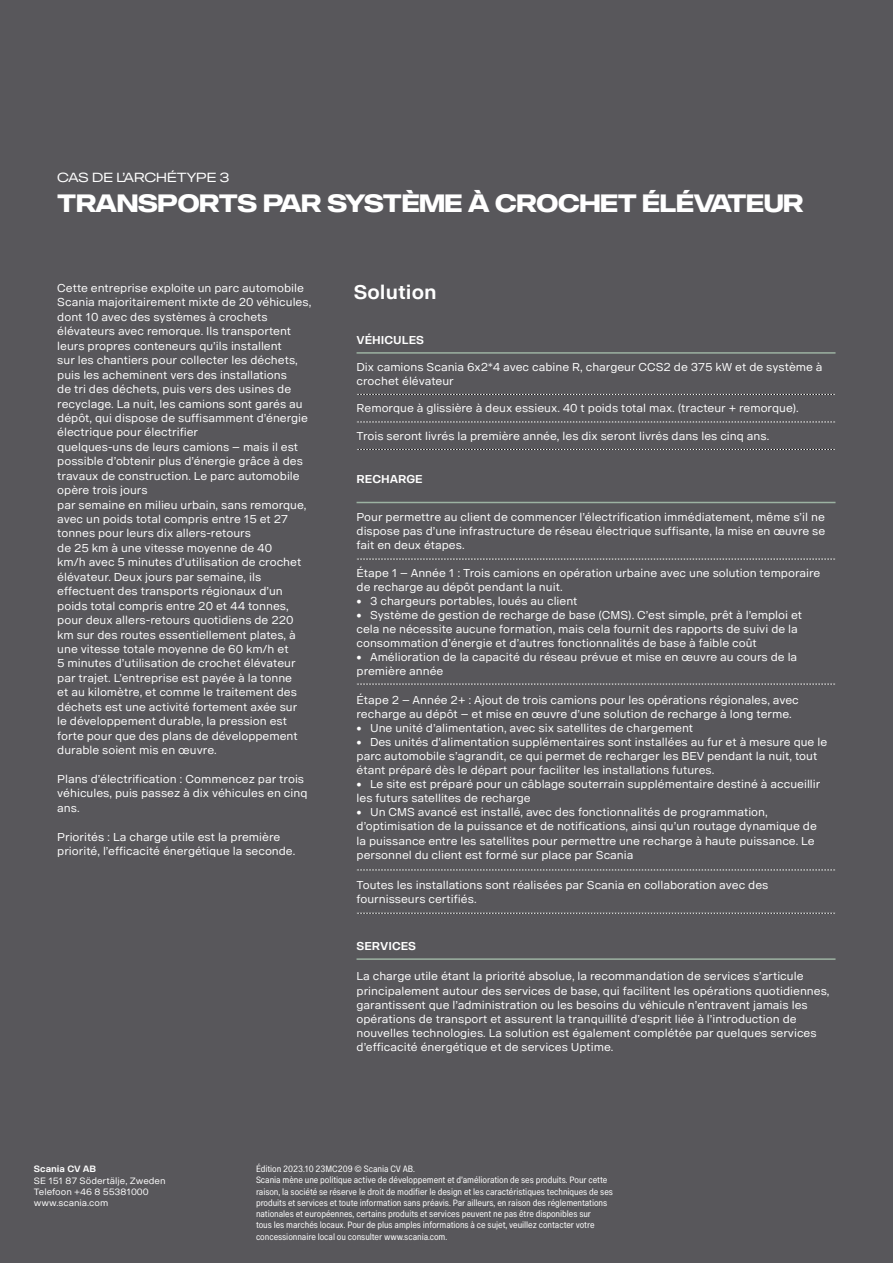
<style>
.page{position:relative;width:893px;height:1263px;background:#58575b}
.page>*{position:absolute;margin:0;border:0;box-sizing:border-box;transform-origin:0 0}
.t1{font:700 24.75px "Scania Sans Headline";color:#fff}
.t2{font:700 19.5px "Scania Sans";color:#fff}
.t3{font:13.05px "Scania Sans Headline";color:#fff}
.t4{font:11.25px/14.4px "Scania Sans";color:#fff}
.t5{font:700 11.25px "Scania Sans";color:#fff}
.t6{font:9px/11.2px "Scania Sans Condensed";letter-spacing:-.005em;color:#fff}
.t7{font:9px/11.2px "Scania Sans";color:#fff}
.t8{font:700 9px "Scania Sans";color:#fff}
</style>
<div class="page">
<svg style="left:357px;top:559px;width:478px;height:1px"></svg>
<svg style="left:357px;top:684px;width:478px;height:1px"></svg>
<svg style="left:357px;top:870px;width:478px;height:1px"></svg>
<hr style="left:357px;top:352px;width:478px;height:2px;background:#9cb2a2">
<hr style="left:357px;top:502px;width:478px;height:1px;background:#9cb2a2">
<hr style="left:357px;top:958px;width:478px;height:2px;background:#9cb2a2">
<svg style="left:357px;top:394px;width:478px;height:1px"></svg>
<svg style="left:357px;top:422px;width:478px;height:1px"></svg>
<svg style="left:357px;top:449px;width:478px;height:1px"></svg>
<svg style="left:357px;top:913px;width:478px;height:1px"></svg>
<p class="t3" style="left:57px;top:169px;width:173px">CAS DE L’ARCHÉTYPE 3</p>
<h1 class="t1" style="left:57px;top:189px;width:748px">TRANSPORTS PAR SYSTÈME À CROCHET ÉLÉVATEUR</h1>
<p class="t4" style="left:57px;top:281px;width:256px">Cette entreprise exploite un parc automobile Scania majoritairement mixte de 20 véhicules, dont 10 avec des systèmes à crochets élévateurs avec remorque. Ils transportent leurs propres conteneurs qu’ils installent<br>sur les chantiers pour collecter les déchets, puis les acheminent vers des installations<br>de tri des déchets, puis vers des usines de recyclage. La nuit, les camions sont garés au dépôt, qui dispose de suffisamment d’énergie électrique pour électrifier<br>quelques-uns de leurs camions – mais il est possible d’obtenir plus d’énergie grâce à des travaux de construction. Le parc automobile opère trois jours<br>par semaine en milieu urbain, sans remorque, avec un poids total compris entre 15 et 27 tonnes pour leurs dix allers-retours<br>de 25 km à une vitesse moyenne de 40<br>km/h avec 5 minutes d’utilisation de crochet élévateur. Deux jours par semaine, ils effectuent des transports régionaux d’un poids total compris entre 20 et 44 tonnes, pour deux allers-retours quotidiens de 220 km sur des routes essentiellement plates, à une vitesse totale moyenne de 60 km/h et<br>5 minutes d’utilisation de crochet élévateur par trajet. L’entreprise est payée à la tonne<br>et au kilomètre, et comme le traitement des déchets est une activité fortement axée sur<br>le développement durable, la pression est forte pour que des plans de développement durable soient mis en œuvre.</p>
<p class="t4" style="left:57px;top:772px;width:252px">Plans d’électrification : Commencez par trois véhicules, puis passez à dix véhicules en cinq ans.</p>
<p class="t4" style="left:57px;top:829px;width:240px">Priorités : La charge utile est la première priorité, l’efficacité énergétique la seconde.</p>
<h2 class="t2" style="left:354px;top:281px;width:84px">Solution</h2>
<p class="t5" style="left:357px;top:333px;width:69px">VÉHICULES</p>
<p class="t4" style="left:357px;top:360px;width:467px">Dix camions Scania 6x2*4 avec cabine R, chargeur CCS2 de 375 kW et de système à crochet élévateur</p>
<p class="t4" style="left:357px;top:401px;width:444px">Remorque à glissière à deux essieux. 40 t poids total max. (tracteur + remorque).</p>
<p class="t4" style="left:357px;top:429px;width:414px">Trois seront livrés la première année, les dix seront livrés dans les cinq ans.</p>
<p class="t5" style="left:357px;top:472px;width:68px">RECHARGE</p>
<p class="t4" style="left:357px;top:510px;width:470px;text-align:justify">Pour permettre au client de commencer l’électrification immédiatement, même s’il ne dispose pas d’une infrastructure de réseau électrique suffisante, la mise en œuvre se fait en deux étapes.</p>
<p class="t4" style="left:357px;top:565px;width:465px">Étape 1 – Année 1 : Trois camions en opération urbaine avec une solution temporaire de recharge au dépôt pendant la nuit.</p>
<p class="t4" style="left:357px;top:593px;width:222px">• 3 chargeurs portables, loués au client</p>
<p class="t4" style="left:357px;top:608px;width:447px">• Système de gestion de recharge de base (CMS). C’est simple, prêt à l’emploi et cela ne nécessite aucune formation, mais cela fournit des rapports de suivi de la consommation d’énergie et d’autres fonctionnalités de base à faible coût</p>
<p class="t4" style="left:357px;top:650px;width:442px">• Amélioration de la capacité du réseau prévue et mise en œuvre au cours de la première année</p>
<p class="t4" style="left:357px;top:693px;width:444px">Étape 2 – Année 2+ : Ajout de trois camions pour les opérations régionales, avec recharge au dépôt – et mise en œuvre d’une solution de recharge à long terme.</p>
<p class="t4" style="left:357px;top:721px;width:338px">• Une unité d’alimentation, avec six satellites de chargement</p>
<p class="t4" style="left:357px;top:735px;width:472px">• Des unités d’alimentation supplémentaires sont installées au fur et à mesure que le parc automobile s’agrandit, ce qui permet de recharger les BEV pendant la nuit, tout étant préparé dès le départ pour faciliter les installations futures.</p>
<p class="t4" style="left:357px;top:777px;width:465px">• Le site est préparé pour un câblage souterrain supplémentaire destiné à accueillir les futurs satellites de recharge</p>
<p class="t4" style="left:357px;top:805px;width:462px">• Un CMS avancé est installé, avec des fonctionnalités de programmation, d’optimisation de la puissance et de notifications, ainsi qu’un routage dynamique de la puissance entre les satellites pour permettre une recharge à haute puissance. Le personnel du client est formé sur place par Scania</p>
<p class="t4" style="left:357px;top:878px;width:413px">Toutes les installations sont réalisées par Scania en collaboration avec des fournisseurs certifiés.</p>
<p class="t5" style="left:357px;top:939px;width:61px">SERVICES</p>
<p class="t4" style="left:357px;top:969px;width:474px">La charge utile étant la priorité absolue, la recommandation de services s’articule principalement autour des services de base, qui facilitent les opérations quotidiennes, garantissent que l’administration ou les besoins du véhicule n’entravent jamais les opérations de transport et assurent la tranquillité d’esprit liée à l’introduction de nouvelles technologies. La solution est également complétée par quelques services d’efficacité énergétique et de services Uptime.</p>
<p class="t8" style="left:34px;top:1164px;width:64px">Scania CV AB</p>
<p class="t7" style="left:34px;top:1175px;width:133px">SE 151 87 Södertälje, Zweden<br>Telefoon +46 8 55381000 www.scania.com</p>
<p class="t6" style="left:256px;top:1163px;width:358px">Édition 2023.10 23MC209 © Scania CV AB.<br>Scania mène une politique active de développement et d’amélioration de ses produits. Pour cette raison, la société se réserve le droit de modifier le design et les caractéristiques techniques de ses produits et services et toute information sans préavis. Par ailleurs, en raison des réglementations nationales et européennes, certains produits et services peuvent ne pas être disponibles sur<br>tous les marchés locaux. Pour de plus amples informations à ce sujet, veuillez contacter votre concessionnaire local ou consulter www.scania.com.</p>
</div>
